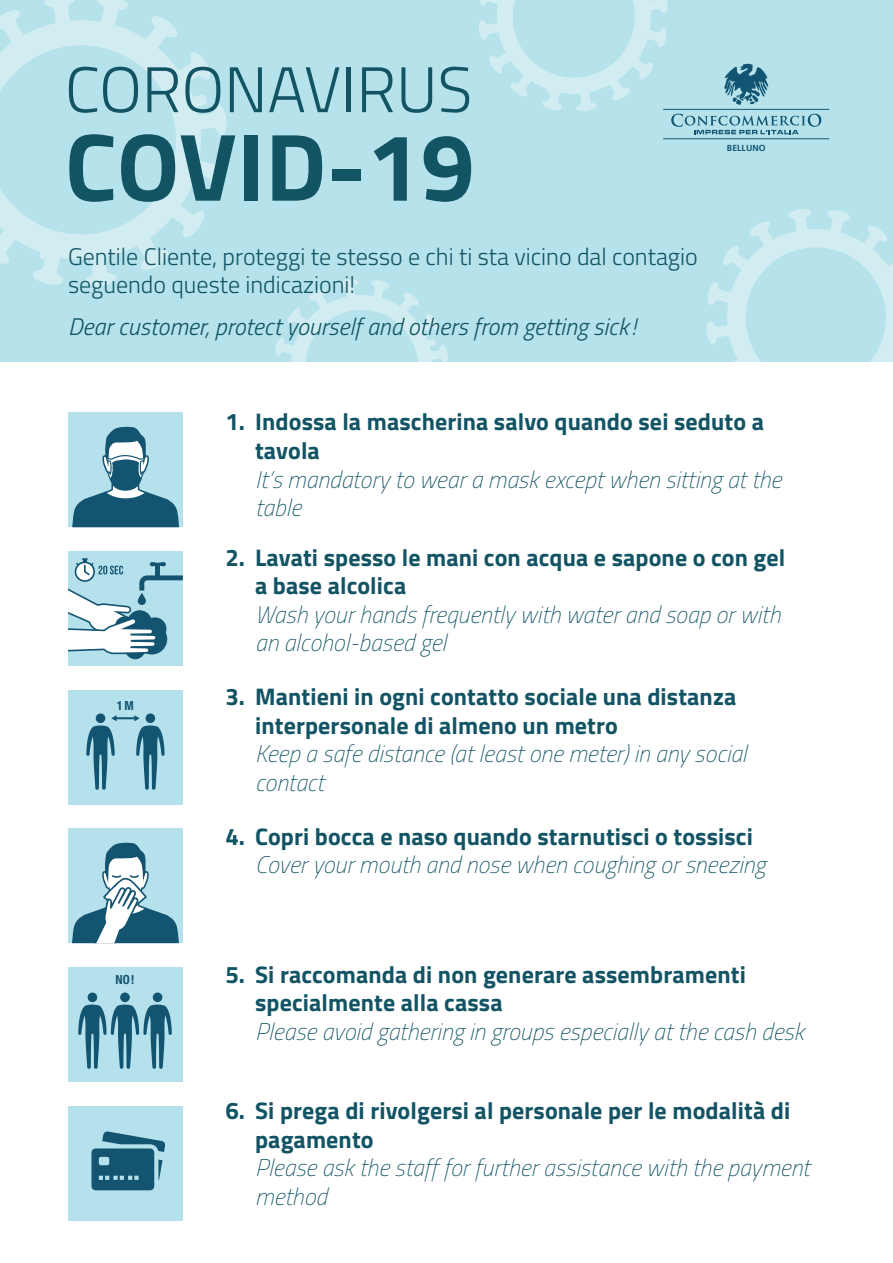
<style>
.page{position:relative;width:893px;height:1263px;background:#fff}
.page>*{position:absolute;margin:0;border:0;box-sizing:border-box;transform-origin:0 0}
.t1{font:700 96px "Titillium";letter-spacing:.005em;color:#125464}
.t2{font:300 64.5px "Titillium";color:#125464}
.Testo_in_italiano{font:700 24px/28.5px "Titillium";letter-spacing:.005em;color:#125464}
.Testo_in_inglese{font:italic 100 24px/28.5px "Titillium";color:#125464}
.t3{font:300 24px/28.8px "Titillium";color:#125464}
.t4{font:italic 300 24px "Titillium";color:#125464}
.t5{font:700 condensed 12.6px "Helvetica Neue LT Std";color:#135471}
.t6{font:700 8.85px "Frutiger LT Std";color:#115572}
</style>
<div class="page">
<div style="left:68px;top:412px;width:115px;height:115px;background:#b5e1ec"></div>
<svg style="left:72px;top:426px;width:107px;height:101px"></svg>
<div style="left:0;top:0;width:893px;height:361px;background:#b5e2eb"></div>
<svg style="left:0;top:0;width:227px;height:286px"></svg>
<hr style="left:664px;top:109px;width:165px;height:1px;background:#115572">
<hr style="left:664px;top:139px;width:165px;height:1px;background:#115572">
<svg style="left:275px;top:279px;width:173px;height:82px"></svg>
<svg style="left:479px;top:0;width:342px;height:134px"></svg>
<svg style="left:706px;top:209px;width:187px;height:152px"></svg>
<div style="left:68px;top:551px;width:115px;height:115px;background:#b5e1ec"></div>
<svg style="left:68px;top:558px;width:115px;height:101px"></svg>
<div style="left:68px;top:690px;width:115px;height:114px;background:#b5e1ec"></div>
<svg style="left:86px;top:715px;width:79px;height:75px"></svg>
<div style="left:68px;top:828px;width:115px;height:115px;background:#b5e1ec"></div>
<svg style="left:72px;top:842px;width:107px;height:101px"></svg>
<div style="left:68px;top:967px;width:115px;height:115px;background:#b5e1ec"></div>
<div style="left:88px;top:992px;width:9px;height:10px;background:#135471;border-radius:50%"></div>
<div style="left:120px;top:992px;width:10px;height:10px;background:#135471;border-radius:50%"></div>
<svg style="left:78px;top:1004px;width:94px;height:65px"></svg>
<div style="left:153px;top:992px;width:9px;height:10px;background:#135471;border-radius:50%"></div>
<div style="left:68px;top:1106px;width:115px;height:114px;background:#b5e1ec"></div>
<svg style="left:91px;top:1131px;width:74px;height:59px"></svg>
<p class="t2" style="left:65px;top:43px;width:409px">CORONAVIRUS</p>
<p class="t1" style="left:65px;top:94px;width:411px">COVID-19</p>
<p class="t6" style="left:727px;top:142px;width:40px">BELLUNO</p>
<p class="t3" style="left:68px;top:241px;width:631px">Gentile Cliente, proteggi te stesso e chi ti sta vicino dal contagio seguendo queste indicazioni!</p>
<p class="t4" style="left:68px;top:309px;width:570px">Dear customer, protect yourself and others from getting sick !</p>
<p class="t5" style="left:117px;top:698px;width:19px">1 M</p>
<p class="t5" style="left:116px;top:972px;width:20px">NO !</p>
<p class="Testo_in_italiano" style="left:255px;top:407px;width:510px;text-indent:-30px">1. Indossa la mascherina salvo quando sei seduto a tavola</p>
<p class="Testo_in_inglese" style="left:255px;top:464px;width:528px">It’s mandatory to wear a mask except when sitting at the table</p>
<p class="Testo_in_italiano" style="left:255px;top:542px;width:532px;text-indent:-30px">2. Lavati spesso le mani con acqua e sapone o con gel a base alcolica</p>
<p class="Testo_in_inglese" style="left:255px;top:599px;width:527px">Wash your hands frequently with water and soap or with an alcohol-based gel</p>
<p class="Testo_in_italiano" style="left:255px;top:681px;width:483px;text-indent:-30px">3. Mantieni in ogni contatto sociale una distanza interpersonale di almeno un metro</p>
<p class="Testo_in_inglese" style="left:255px;top:739px;width:493px">Keep a safe distance (at least one meter) in any social contact</p>
<p class="Testo_in_italiano" style="left:225px;top:821px;width:529px">4. Copri bocca e naso quando starnutisci o tossisci</p>
<p class="Testo_in_inglese" style="left:255px;top:850px;width:512px">Cover your mouth and nose when coughing or sneezing</p>
<p class="Testo_in_italiano" style="left:255px;top:959px;width:492px;text-indent:-30px">5. Si raccomanda di non generare assembramenti specialmente alla cassa</p>
<p class="Testo_in_inglese" style="left:255px;top:1016px;width:550px">Please avoid gathering in groups especially at the cash desk</p>
<p class="Testo_in_italiano" style="left:255px;top:1095px;width:537px;text-indent:-30px">6. Si prega di rivolgersi al personale per le modalità di pagamento</p>
<p class="Testo_in_inglese" style="left:255px;top:1152px;width:556px">Please ask the staff for further assistance with the payment method</p>
</div>
